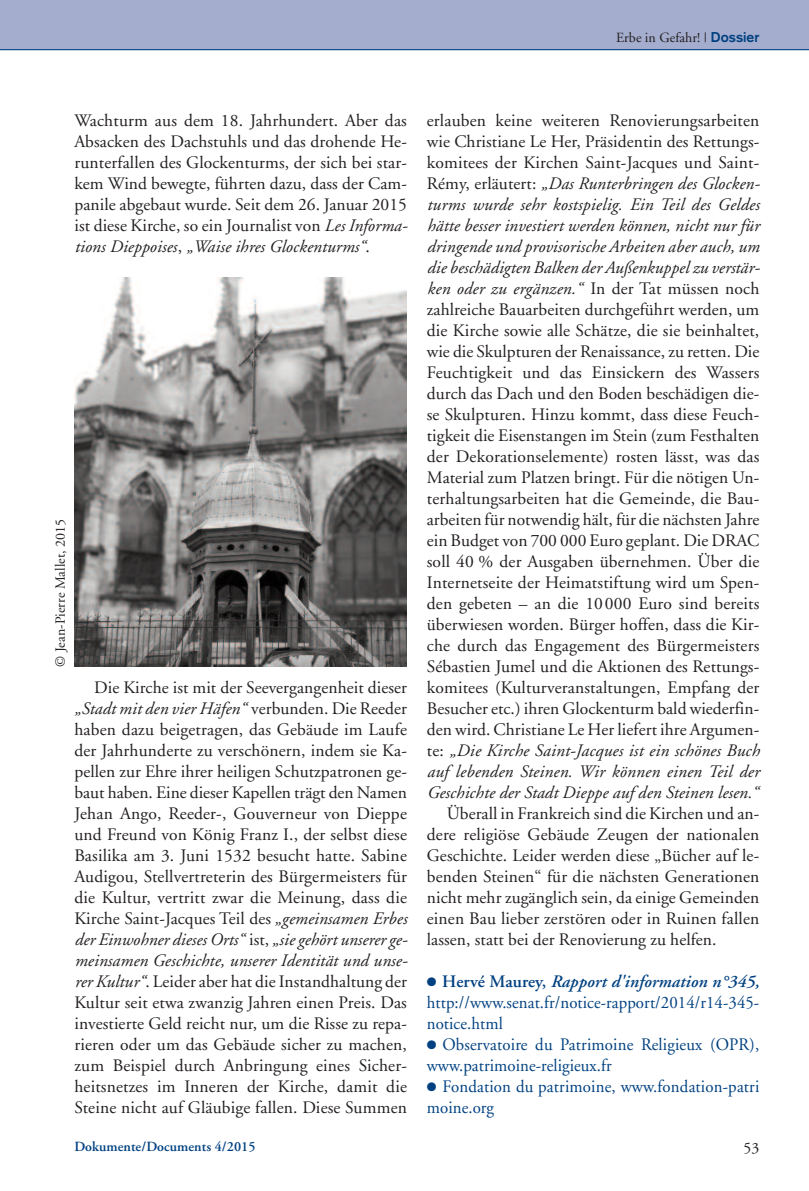
<style>
.page{position:relative;width:809px;height:1191px;background:#fff}
.page>*{position:absolute;margin:0;border:0;box-sizing:border-box;transform-origin:0 0}
.t1{font:17.5px/21px "Adobe Garamond";letter-spacing:.005em;color:#231f20;text-align:justify}
.t2{font:17.5px/21px "Adobe Garamond";letter-spacing:.005em;color:#014181;scale:.96 1}
.t3{font:15.75px "Adobe Garamond";color:#231f20}
.t4{font:14px "Adobe Garamond";letter-spacing:.005em;color:#231f20}
.t5{font:600 14px "Adobe Garamond";letter-spacing:.005em;color:#014181}
.s1{font-family:"Akzidenz Grotesk";font-weight:700;color:#014181}
.s2{font-style:italic}
.s3{font-weight:600}
.s4{font-weight:600;font-style:italic}
</style>
<div class="page">
<div style="left:0;top:0;width:809px;height:50px;background:#a4adcd"></div>
<hr style="left:0;top:49px;width:809px;height:1px;background:#014181">
<img style="left:74px;top:278px;width:333px;height:388px">
<p class="t4" style="left:616px;top:32px;width:145px">Erbe in Gefahr! | <span class="s1">Dossier</span></p>
<p class="t1" style="left:74px;top:111px;width:335px">Wachturm aus dem 18. Jahrhundert. Aber das Absacken des Dachstuhls und das drohende He&shy;runterfallen des Glockenturms, der sich bei star&shy;kem Wind bewegte, führten dazu, dass der Cam&shy;panile abgebaut wurde. Seit dem 26. Januar 2015 ist diese Kirche, so ein Journalist von <span class="s2">Les Informa&shy;tions Dieppoises</span>, <span class="s2">„Waise ihres Glockenturms“</span>.</p>
<p class="t4" style="left:55px;top:666px;width:149px;rotate:-90deg">© Jean-Pierre Mallet, 2015</p>
<p class="t1" style="left:74px;top:678px;width:335px;text-indent:20px">Die Kirche ist mit der Seevergangenheit dieser <span class="s2">„Stadt mit den vier Häfen“</span> verbunden. Die Reeder haben dazu beigetragen, das Gebäude im Laufe der Jahrhunderte zu verschönern, indem sie Ka&shy;pellen zur Ehre ihrer heiligen Schutzpatronen ge&shy;baut haben. Eine dieser Kapellen trägt den Namen Jehan Ango, Reeder-, Gouverneur von Dieppe und Freund von König Franz I., der selbst diese Basilika am 3. Juni 1532 besucht hatte. Sabine Audigou, Stellvertreterin des Bürgermeisters für die Kultur, vertritt zwar die Meinung, dass die Kirche Saint-Jacques Teil des <span class="s2">„gemeinsamen Erbes der Einwohner dieses Orts“</span> ist, <span class="s2">„sie gehört unserer ge&shy;meinsamen Geschichte, unserer Identität und unse&shy;rer Kultur“</span>. Leider aber hat die Instandhaltung der Kultur seit etwa zwanzig Jahren einen Preis. Das investierte Geld reicht nur, um die Risse zu repa&shy;rieren oder um das Gebäude sicher zu machen, zum Beispiel durch Anbringung eines Sicher&shy;heitsnetzes im Inneren der Kirche, damit die Steine nicht auf Gläubige fallen. Diese Summen</p>
<p class="t1" style="left:427px;top:111px;width:335px">erlauben keine weiteren Renovierungsarbeiten wie Christiane Le Her, Präsidentin des Rettungs&shy;komitees der Kirchen Saint-Jacques und Saint-Rémy, erläutert: <span class="s2">„Das Runterbringen des Glocken&shy;turms wurde sehr kostspielig. Ein Teil des Geldes hätte besser investiert werden können, nicht nur für dringende und provisorische Arbeiten aber auch, um die beschädigten Balken der Außenkuppel zu verstär&shy;ken oder zu ergänzen.“</span> In der Tat müssen noch zahlreiche Bauarbeiten durchgeführt werden, um die Kirche sowie alle Schätze, die sie beinhaltet, wie die Skulpturen der Renaissance, zu retten. Die Feuchtigkeit und das Einsickern des Wassers durch das Dach und den Boden beschädigen die&shy;se Skulpturen. Hinzu kommt, dass diese Feuch&shy;tigkeit die Eisenstangen im Stein (zum Festhalten der Dekorationselemente) rosten lässt, was das Material zum Platzen bringt. Für die nötigen Un&shy;terhaltungsarbeiten hat die Gemeinde, die Bau&shy;arbeiten für notwendig hält, für die nächsten Jahre ein Budget von 700 000 Euro geplant. Die DRAC soll 40 % der Ausgaben übernehmen. Über die Internetseite der Heimatstiftung wird um Spen&shy;den gebeten – an die 10000 Euro sind bereits überwiesen worden. Bürger hoffen, dass die Kir&shy;che durch das Engagement des Bürgermeisters Sébastien Jumel und die Aktionen des Rettungs&shy;komitees (Kulturveranstaltungen, Empfang der Besucher etc.) ihren Glockenturm bald wiederfin&shy;den wird. Christiane Le Her liefert ihre Argumen&shy;te: <span class="s2">„Die Kirche Saint-Jacques ist ein schönes Buch auf lebenden Steinen. Wir können einen Teil der Geschichte der Stadt Dieppe auf den Steinen lesen.“</span></p>
<p class="t1" style="left:427px;top:804px;width:334px;text-indent:20px">Überall in Frankreich sind die Kirchen und an&shy;dere religiöse Gebäude Zeugen der nationalen Geschichte. Leider werden diese „Bücher auf le&shy;benden Steinen“ für die nächsten Generationen nicht mehr zugänglich sein, da einige Gemeinden einen Bau lieber zerstören oder in Ruinen fallen lassen, statt bei der Renovierung zu helfen.</p>
<p class="t2" style="left:427px;top:972px;width:348px;text-align:justify">● <span class="s3">Hervé Maurey,</span> <span class="s4">Rapport d'information n°345, </span>http://www.senat.fr/notice-rapport/2014/r14-345- notice.html</p>
<p class="t2" style="left:427px;top:1035px;width:348px">● Observatoire du Patrimoine Religieux (OPR), www.patrimoine-religieux.fr</p>
<p class="t2" style="left:427px;top:1077px;width:348px">● Fondation du patrimoine, www.fondation-patri moine.org</p>
<p class="t5" style="left:74px;top:1141px;width:183px">Dokumente/Documents 4/2015</p>
<p class="t3" style="left:743px;top:1141px;width:17px">53</p>
</div>
